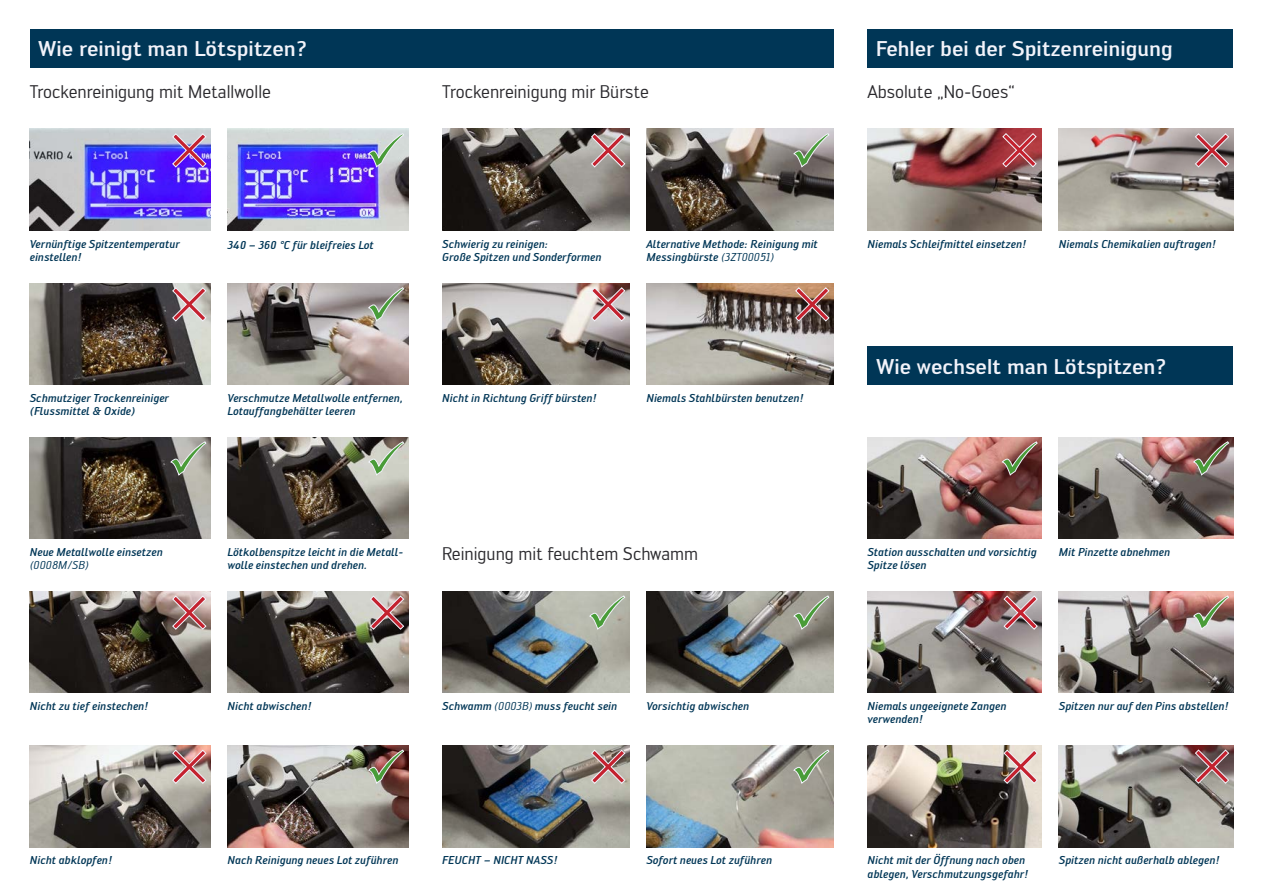
<style>
.page{position:relative;width:1263px;height:893px;background:#fff}
.page>*{position:absolute;margin:0;border:0;box-sizing:border-box;transform-origin:0 0}
.t1{font:500 21px "Engel";color:#f2f3fa}
.t2{font:18px "Engel";color:#2a292d}
.t3{font:italic 500 11.25px/13.5px "Engel";color:#003656}
.t4{font:italic 11.25px "Engel";color:#003656}
.s1{font-weight:400}
</style>
<div class="page">
<div style="left:30px;top:30px;width:803px;height:38px;background:#003656"></div>
<img style="left:30px;top:129px;width:180px;height:102px">
<img style="left:227px;top:129px;width:181px;height:102px">
<img style="left:30px;top:283px;width:180px;height:102px">
<img style="left:227px;top:283px;width:181px;height:102px">
<img style="left:30px;top:437px;width:180px;height:102px">
<img style="left:227px;top:437px;width:181px;height:102px">
<img style="left:30px;top:591px;width:180px;height:102px">
<img style="left:227px;top:591px;width:181px;height:102px">
<img style="left:30px;top:745px;width:180px;height:102px">
<img style="left:227px;top:745px;width:181px;height:102px">
<img style="left:442px;top:129px;width:187px;height:102px">
<img style="left:646px;top:129px;width:187px;height:102px">
<img style="left:442px;top:283px;width:187px;height:102px">
<img style="left:646px;top:283px;width:187px;height:102px">
<img style="left:442px;top:591px;width:187px;height:102px">
<img style="left:646px;top:591px;width:187px;height:102px">
<img style="left:442px;top:745px;width:187px;height:102px">
<img style="left:646px;top:745px;width:187px;height:102px">
<svg style="left:368px;top:133px;width:36px;height:35px"></svg>
<svg style="left:368px;top:287px;width:36px;height:35px"></svg>
<svg style="left:368px;top:441px;width:36px;height:35px"></svg>
<svg style="left:368px;top:749px;width:36px;height:35px"></svg>
<svg style="left:793px;top:133px;width:37px;height:35px"></svg>
<svg style="left:589px;top:595px;width:36px;height:35px"></svg>
<svg style="left:793px;top:595px;width:37px;height:35px"></svg>
<svg style="left:793px;top:749px;width:37px;height:35px"></svg>
<svg style="left:170px;top:441px;width:37px;height:35px"></svg>
<div style="left:867px;top:30px;width:366px;height:38px;background:#003656"></div>
<img style="left:867px;top:129px;width:175px;height:102px">
<img style="left:1059px;top:129px;width:174px;height:102px">
<img style="left:867px;top:437px;width:175px;height:102px">
<img style="left:1059px;top:437px;width:174px;height:102px">
<img style="left:867px;top:591px;width:175px;height:102px">
<img style="left:1059px;top:591px;width:174px;height:102px">
<img style="left:867px;top:745px;width:175px;height:102px">
<img style="left:1059px;top:745px;width:174px;height:102px">
<div style="left:867px;top:347px;width:366px;height:38px;background:#003656"></div>
<svg style="left:1193px;top:441px;width:36px;height:35px"></svg>
<svg style="left:1193px;top:595px;width:36px;height:35px"></svg>
<svg style="left:172px;top:133px;width:35px;height:35px"></svg>
<svg style="left:1001px;top:441px;width:37px;height:35px"></svg>
<svg style="left:172px;top:287px;width:35px;height:35px"></svg>
<svg style="left:172px;top:595px;width:35px;height:35px"></svg>
<svg style="left:370px;top:595px;width:34px;height:35px"></svg>
<svg style="left:172px;top:749px;width:35px;height:35px"></svg>
<svg style="left:591px;top:749px;width:34px;height:35px"></svg>
<svg style="left:591px;top:133px;width:34px;height:35px"></svg>
<svg style="left:591px;top:287px;width:34px;height:35px"></svg>
<svg style="left:795px;top:287px;width:35px;height:35px"></svg>
<svg style="left:1002px;top:133px;width:35px;height:35px"></svg>
<svg style="left:1195px;top:133px;width:34px;height:35px"></svg>
<svg style="left:1003px;top:595px;width:35px;height:35px"></svg>
<svg style="left:1003px;top:749px;width:35px;height:35px"></svg>
<svg style="left:1195px;top:749px;width:34px;height:35px"></svg>
<h1 class="t1" style="left:38px;top:36px;width:270px">Wie reinigt man Lötspitzen?</h1>
<h2 class="t2" style="left:30px;top:81px;width:243px">Trockenreinigung mit Metallwolle</h2>
<h2 class="t2" style="left:442px;top:81px;width:208px">Trockenreinigung mir Bürste</h2>
<h1 class="t1" style="left:876px;top:36px;width:298px">Fehler bei der Spitzenreinigung</h1>
<h2 class="t2" style="left:867px;top:81px;width:150px">Absolute „No-Goes“</h2>
<p class="t3" style="left:30px;top:237px;width:152px">Vernünftige Spitzentemperatur einstellen!</p>
<p class="t3" style="left:227px;top:239px;width:148px">340 – 360 °C für bleifreies Lot</p>
<p class="t3" style="left:442px;top:237px;width:161px">Schwierig zu reinigen:<br>Große Spitzen und Sonderformen</p>
<p class="t3" style="left:646px;top:237px;width:173px">Alternative Methode: Reinigung mit<br>Messingbürste <span class="s1">(3ZT00051)</span></p>
<p class="t3" style="left:30px;top:391px;width:141px">Schmutziger Trockenreiniger (Flussmittel &amp; Oxide)</p>
<p class="t3" style="left:227px;top:391px;width:177px">Verschmutze Metallwolle entfernen,<br>Lotauffangbehälter leeren</p>
<p class="t3" style="left:442px;top:391px;width:156px">Nicht in Richtung Griff bürsten!</p>
<p class="t3" style="left:646px;top:391px;width:159px">Niemals Stahlbürsten benutzen!</p>
<p class="t3" style="left:867px;top:237px;width:161px">Niemals Schleifmittel einsetzen!</p>
<p class="t3" style="left:1059px;top:237px;width:159px">Niemals Chemikalien auftragen!</p>
<h1 class="t1" style="left:876px;top:354px;width:292px">Wie wechselt man Lötspitzen?</h1>
<p class="t3" style="left:30px;top:545px;width:135px">Neue Metallwolle einsetzen</p>
<p class="t4" style="left:30px;top:559px;width:60px">(0008M/SB)</p>
<p class="t3" style="left:227px;top:545px;width:177px">Lötkolbenspitze leicht in die Metall&shy;wolle einstechen und drehen.</p>
<h2 class="t2" style="left:442px;top:544px;width:257px">Reinigung mit feuchtem Schwamm</h2>
<p class="t3" style="left:867px;top:545px;width:171px">Station ausschalten und vorsichtig<br>Spitze lösen</p>
<p class="t3" style="left:1059px;top:545px;width:113px">Mit Pinzette abnehmen</p>
<p class="t3" style="left:30px;top:699px;width:120px">Nicht zu tief einstechen!</p>
<p class="t3" style="left:227px;top:699px;width:86px">Nicht abwischen!</p>
<p class="t3" style="left:442px;top:699px;width:176px">Schwamm <span class="s1">(0003B)</span> muss feucht sein</p>
<p class="t3" style="left:646px;top:699px;width:104px">Vorsichtig abwischen</p>
<p class="t3" style="left:867px;top:699px;width:140px">Niemals ungeeignete Zangen verwenden!</p>
<p class="t3" style="left:1059px;top:699px;width:172px">Spitzen nur auf den Pins abstellen!</p>
<p class="t3" style="left:30px;top:853px;width:84px">Nicht abklopfen!</p>
<p class="t3" style="left:227px;top:853px;width:172px">Nach Reinigung neues Lot zuführen</p>
<p class="t3" style="left:442px;top:853px;width:117px">FEUCHT – NICHT NASS!</p>
<p class="t3" style="left:646px;top:853px;width:127px">Sofort neues Lot zuführen</p>
<p class="t3" style="left:867px;top:853px;width:163px">Nicht mit der Öffnung nach oben ablegen, Verschmutzungsgefahr!</p>
<p class="t3" style="left:1059px;top:853px;width:162px">Spitzen nicht außerhalb ablegen!</p>
</div>
